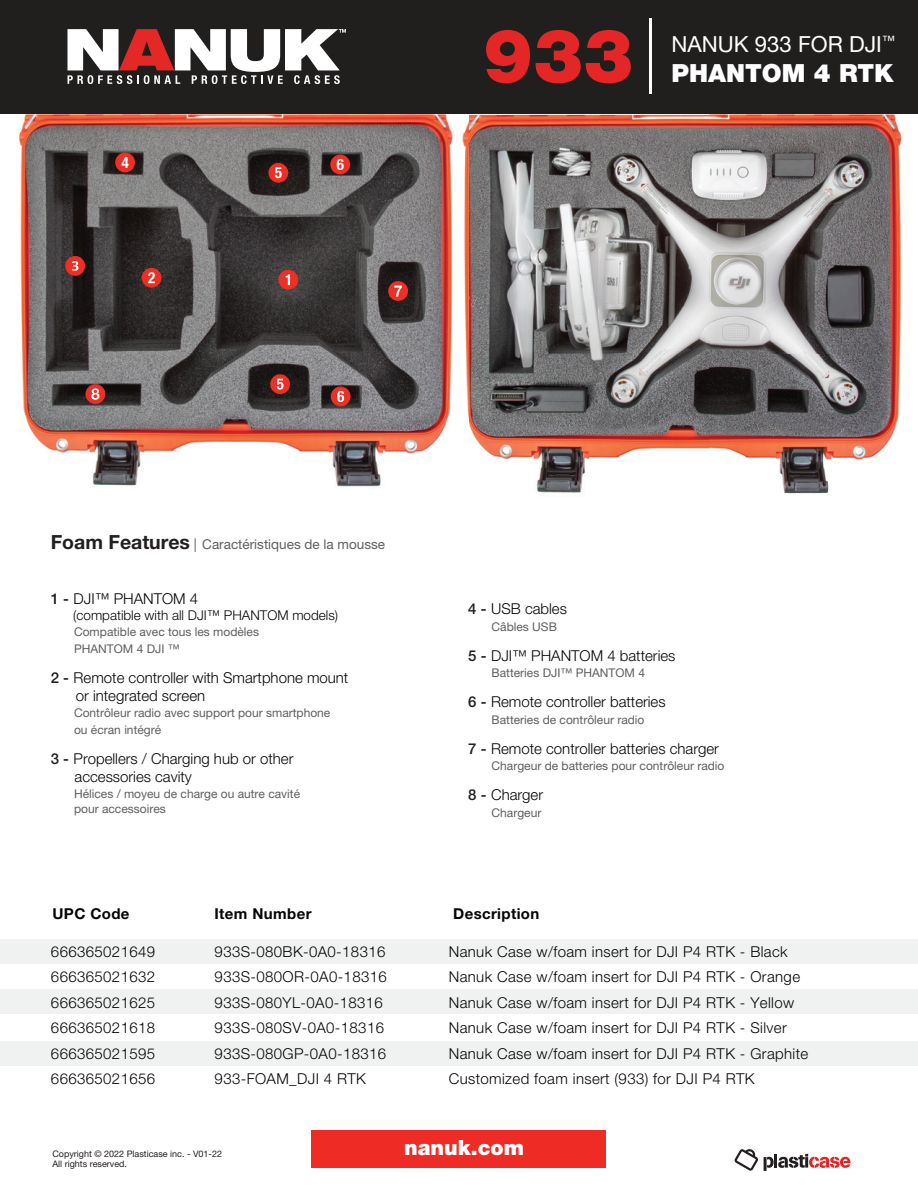
<style>
.page{position:relative;width:918px;height:1188px;background:#fff}
.page>*{position:absolute;margin:0;border:0;box-sizing:border-box;transform-origin:0 0}
.t1{font:900 75px "Helvetica Neue LT Std";color:#e42726}
.t2{font:900 25.05px "Helvetica Neue LT Std";color:#fff}
.t3{font:22.2px "Helvetica Neue LT Std";color:#fff}
.t4{font:900 21px "Helvetica Neue LT Std";color:#fff}
.t5{font:300 15px/25.5px "Helvetica Neue LT Std";letter-spacing:.025em;color:#040504}
.t6{font:300 15px/18px "Helvetica Neue LT Std";color:#040504}
.t7{font:700 15px "Helvetica Neue LT Std";letter-spacing:.025em;color:#040504}
.t8{font:13.5px "Helvetica Neue LT Std";color:#5e5f5f}
.t9{font:300 13.5px "Helvetica Neue LT Std";color:#040504}
.t10{font:12px/16.5px "Helvetica Neue LT Std";color:#5e5f5f}
.t11{font:9px/10.8px "Helvetica Neue LT Std";color:#231f20}
.s1{font-weight:700;font-size:19.5px;color:#231f20}
.s2{font-weight:500;color:#231f20}
</style>
<div class="page">
<svg style="left:764px;top:1154px;width:86px;height:17px"></svg>
<svg style="left:735px;top:1149px;width:23px;height:22px"></svg>
<div style="left:0;top:0;width:918px;height:113px;background:#211e1e"></div>
<svg style="left:67px;top:29px;width:279px;height:55px"></svg>
<div style="left:312px;top:1130px;width:294px;height:38px;background:#ee2b25"></div>
<div style="left:0;top:989px;width:918px;height:24px;background:#f0f1f1"></div>
<div style="left:0;top:1042px;width:918px;height:24px;background:#f0f1f1"></div>
<div style="left:0;top:940px;width:918px;height:24px;background:#f0f1f1"></div>
<hr style="left:649px;top:18px;width:3px;height:76px;background:#fff">
<img style="left:18px;top:114px;width:435px;height:373px">
<div style="left:65px;top:256px;width:20px;height:20px;background:#ee2f25;border-radius:50%"></div>
<svg style="left:72px;top:261px;width:6px;height:10px"></svg>
<div style="left:278px;top:270px;width:20px;height:20px;background:#ee2f25;border-radius:50%"></div>
<svg style="left:286px;top:274px;width:4px;height:11px"></svg>
<div style="left:142px;top:268px;width:19px;height:20px;background:#ee2f25;border-radius:50%"></div>
<svg style="left:148px;top:272px;width:7px;height:11px"></svg>
<div style="left:115px;top:153px;width:20px;height:19px;background:#ee2f25;border-radius:50%"></div>
<svg style="left:122px;top:157px;width:7px;height:11px"></svg>
<div style="left:268px;top:163px;width:20px;height:20px;background:#ee2f25;border-radius:50%"></div>
<svg style="left:275px;top:167px;width:7px;height:11px"></svg>
<div style="left:330px;top:155px;width:20px;height:19px;background:#ee2f25;border-radius:50%"></div>
<svg style="left:337px;top:159px;width:7px;height:11px"></svg>
<div style="left:388px;top:281px;width:20px;height:20px;background:#ee2f25;border-radius:50%"></div>
<svg style="left:394px;top:286px;width:8px;height:10px"></svg>
<div style="left:85px;top:384px;width:20px;height:20px;background:#ee2f25;border-radius:50%"></div>
<svg style="left:91px;top:388px;width:8px;height:12px"></svg>
<div style="left:331px;top:387px;width:20px;height:19px;background:#ee2f25;border-radius:50%"></div>
<svg style="left:337px;top:391px;width:7px;height:11px"></svg>
<div style="left:270px;top:374px;width:20px;height:20px;background:#ee2f25;border-radius:50%"></div>
<svg style="left:277px;top:379px;width:6px;height:11px"></svg>
<img style="left:468px;top:115px;width:241px;height:192px">
<img style="left:709px;top:115px;width:193px;height:379px">
<img style="left:468px;top:307px;width:242px;height:187px">
<img style="left:462px;top:123px;width:6px;height:291px">
<svg style="left:470px;top:297px;width:7px;height:9px"></svg>
<h1 class="t1" style="left:483px;top:11px;width:152px">933</h1>
<h3 class="t3" style="left:672px;top:31px;width:225px">NANUK 933 FOR DJI<sup>™</sup></h3>
<h2 class="t2" style="left:672px;top:58px;width:224px">PHANTOM 4 RTK</h2>
<p class="t8" style="left:51px;top:536px;width:336px"><span class="s1">Foam Features</span> | Caractéristiques de la mousse</p>
<p class="t6" style="left:51px;top:589px;width:149px"><span class="s2">1 -</span> DJI™ PHANTOM 4</p>
<p class="t9" style="left:73px;top:607px;width:266px">(compatible with all DJI™ PHANTOM models)</p>
<p class="t10" style="left:74px;top:624px;width:186px">Compatible avec tous les modèles<br>PHANTOM 4 DJI ™</p>
<p class="t6" style="left:76px;top:668px;width:274px;text-indent:-25px"><span class="s2">2 -</span> Remote controller with Smartphone mount or integrated screen</p>
<p class="t10" style="left:74px;top:705px;width:258px">Contrôleur radio avec support pour smartphone ou écran intégré</p>
<p class="t6" style="left:75px;top:749px;width:220px;text-indent:-24px"><span class="s2">3 -</span> Propellers / Charging hub or other accessories cavity</p>
<p class="t10" style="left:74px;top:787px;width:228px;line-height:14.4px">Hélices / moyeu de charge ou autre cavité pour accessoires</p>
<p class="t6" style="left:468px;top:600px;width:100px"><span class="s2">4 -</span> USB cables</p>
<p class="t10" style="left:492px;top:618px;width:67px">Câbles USB</p>
<p class="t6" style="left:468px;top:646px;width:209px"><span class="s2">5 -</span> DJI™ PHANTOM 4 batteries</p>
<p class="t10" style="left:492px;top:665px;width:155px">Batteries DJI™ PHANTOM 4</p>
<p class="t6" style="left:468px;top:693px;width:199px"><span class="s2">6 -</span> Remote controller batteries</p>
<p class="t10" style="left:492px;top:711px;width:154px">Batteries de contrôleur radio</p>
<p class="t6" style="left:468px;top:739px;width:252px"><span class="s2">7 -</span> Remote controller batteries charger</p>
<p class="t10" style="left:492px;top:758px;width:234px">Chargeur de batteries pour contrôleur radio</p>
<p class="t6" style="left:468px;top:786px;width:76px"><span class="s2">8 -</span> Charger</p>
<p class="t10" style="left:492px;top:804px;width:51px">Chargeur</p>
<p class="t7" style="left:52px;top:904px;width:79px">UPC Code</p>
<p class="t7" style="left:214px;top:904px;width:99px">Item Number</p>
<p class="t7" style="left:453px;top:904px;width:88px">Description</p>
<p class="t5" style="left:51px;top:938px;width:106px;text-align:justify">666365021649<br>666365021632<br>666365021625<br>666365021618<br>666365021595<br>666365021656</p>
<p class="t5" style="left:215px;top:938px;width:174px">933S-080BK-0A0-18316<br>933S-080OR-0A0-18316<br>933S-080YL-0A0-18316<br>933S-080SV-0A0-18316<br>933S-080GP-0A0-18316<br>933-FOAM_DJI 4 RTK</p>
<p class="t5" style="left:449px;top:938px;width:361px">Nanuk Case w/foam insert for DJI P4 RTK - Black Nanuk Case w/foam insert for DJI P4 RTK - Orange Nanuk Case w/foam insert for DJI P4 RTK - Yellow Nanuk Case w/foam insert for DJI P4 RTK - Silver Nanuk Case w/foam insert for DJI P4 RTK - Graphite Customized foam insert (933) for DJI P4 RTK</p>
<p class="t11" style="left:52px;top:1148px;width:171px">Copyright © 2022 Plasticase inc. - V01-22<br>All rights reserved.</p>
<h3 class="t4" style="left:404px;top:1135px;width:121px">nanuk.com</h3>
</div>
